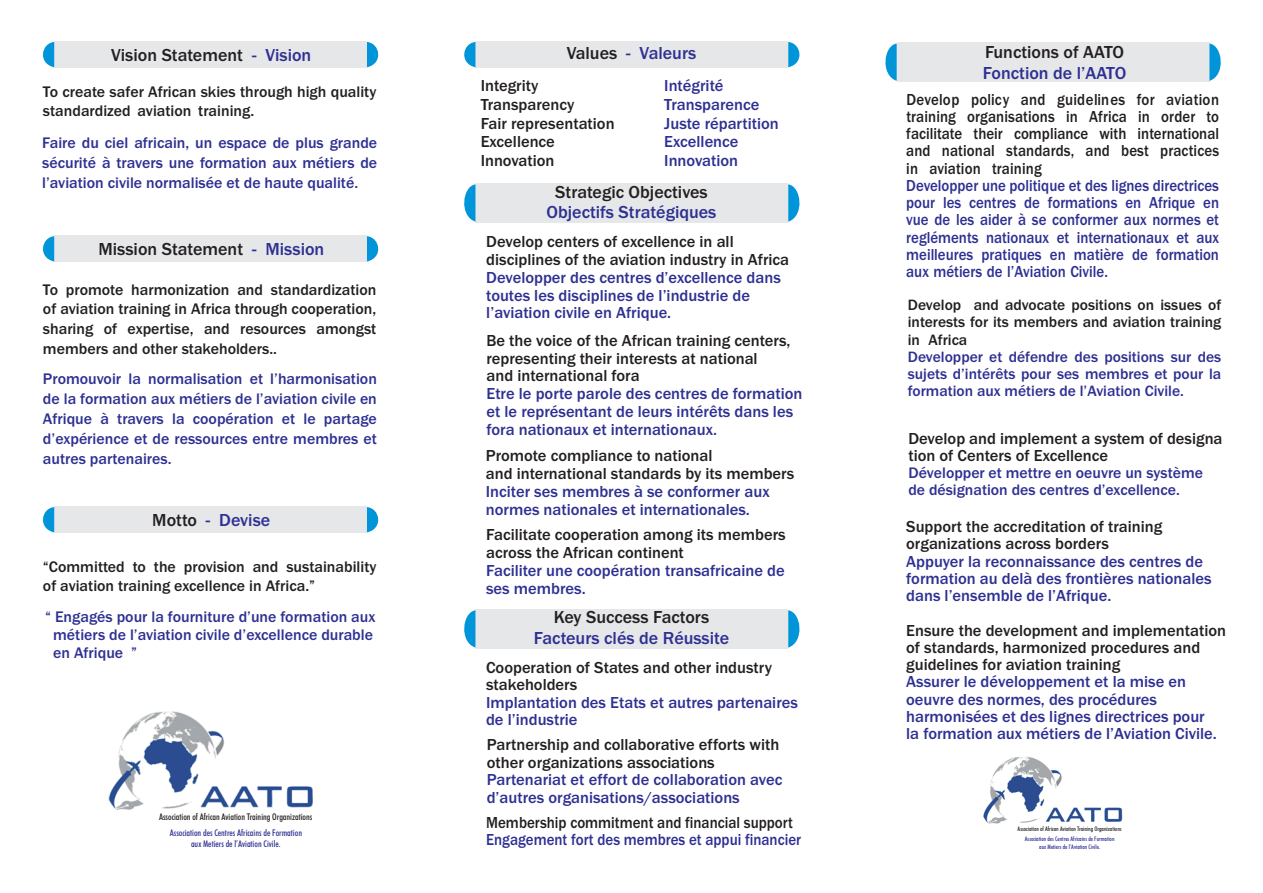
<style>
.page{position:relative;width:1263px;height:893px;background:#fff}
.page>*{position:absolute;margin:0;border:0;box-sizing:border-box;transform-origin:0 0}
.t1{font:500 18px "Franklin Gothic";color:#231f20}
.t2{font:500 18px "Franklin Gothic";color:#2e3092}
.t3{font:500 16.5px/17.7px "Franklin Gothic";color:#2e3092}
.t4{font:500 16.5px/17.7px "Franklin Gothic";color:#231f20}
.t5{font:500 16.5px/17.2px "Franklin Gothic";color:#2e3092;text-align:justify;scale:.9 1}
.t6{font:500 16.5px/17.2px "Franklin Gothic";color:#231f20;text-align:justify;scale:.9 1}
.t7{font:500 16.5px "Franklin Gothic";color:#2e3092;scale:.91 1}
.t8{font:500 16.5px "Franklin Gothic";color:#231f20;scale:.91 1}
.t9{font:500 15.9px/19.8px "Franklin Gothic";color:#2e3092;text-align:justify}
.t10{font:500 15.9px/19.8px "Franklin Gothic";color:#231f20}
.t11{font:500 15.75px/17.2px "Franklin Gothic";color:#2e3092}
.t12{font:500 15.45px/17.2px "Franklin Gothic";color:#2e3092;text-align:justify}
.t13{font:500 15.45px/17.2px "Franklin Gothic";color:#231f20;text-align:justify}
.t14{font:500 condensed 9.3px/11.1px "Futura BT";color:#2e3092;text-align:center}
.t15{font:500 condensed 9.3px "Futura BT";color:#231f20}
.t16{font:500 condensed 6.3px/7.5px "Futura BT";color:#2e3092;text-align:center}
.t17{font:500 condensed 6.3px "Futura BT";color:#231f20}
.s1{color:#2e3092}
.s2{color:#fff}
.s3{color:#231f20}
</style>
<div class="page">
<div style="left:475px;top:183px;width:313px;height:40px;background:#e6e7e9"></div>
<div style="left:897px;top:42px;width:312px;height:40px;background:#e6e7e9"></div>
<div style="left:475px;top:609px;width:313px;height:39px;background:#e6e7e9"></div>
<div style="left:475px;top:41px;width:313px;height:27px;background:#e6e7e9"></div>
<div style="left:54px;top:41px;width:313px;height:27px;background:#e6e7e9"></div>
<div style="left:54px;top:506px;width:313px;height:27px;background:#e6e7e9"></div>
<div style="left:54px;top:235px;width:313px;height:27px;background:#e6e7e9"></div>
<svg style="left:464px;top:184px;width:11px;height:38px"></svg>
<svg style="left:885px;top:44px;width:12px;height:37px"></svg>
<svg style="left:464px;top:610px;width:11px;height:38px"></svg>
<svg style="left:464px;top:42px;width:11px;height:25px"></svg>
<svg style="left:43px;top:42px;width:11px;height:25px"></svg>
<svg style="left:43px;top:507px;width:11px;height:25px"></svg>
<svg style="left:43px;top:236px;width:11px;height:26px"></svg>
<svg style="left:788px;top:184px;width:12px;height:38px"></svg>
<svg style="left:1209px;top:44px;width:12px;height:37px"></svg>
<svg style="left:788px;top:610px;width:12px;height:38px"></svg>
<svg style="left:788px;top:42px;width:12px;height:25px"></svg>
<svg style="left:367px;top:42px;width:12px;height:25px"></svg>
<svg style="left:367px;top:507px;width:12px;height:25px"></svg>
<svg style="left:367px;top:236px;width:12px;height:26px"></svg>
<img style="left:108px;top:711px;width:205px;height:99px">
<img style="left:983px;top:756px;width:140px;height:68px">
<p class="t1" style="left:111px;top:48px;width:202px">Vision Statement <span class="s1">- Vision</span></p>
<p class="t10" style="left:43px;top:83px;width:335px">To create safer African skies through high quality standardized aviation training.</p>
<p class="t9" style="left:42px;top:134px;width:336px">Faire du ciel africain, un espace de plus grande sécurité à travers une formation aux métiers de l’aviation civile normalisée et de haute qualité.<span class="s2">.....</span></p>
<p class="t1" style="left:98px;top:242px;width:227px">Mission Statement <span class="s1">- Mission</span></p>
<p class="t10" style="left:43px;top:281px;width:335px;text-align:justify">To promote harmonization and standardization of aviation training in Africa through cooperation, sharing of expertise, and resources amongst members and other stakeholders..</p>
<p class="t9" style="left:43px;top:370px;width:335px">Promouvoir la normalisation et l’harmonisation de la formation aux métiers de l’aviation civile en Afrique à travers la coopération et le partage d’expérience et de ressources entre membres et autres partenaires.</p>
<p class="t2" style="left:152px;top:514px;width:119px"><span class="s3">Motto</span> - Devise</p>
<p class="t10" style="left:43px;top:558px;width:335px">“Committed to the provision and sustainability of aviation training excellence in Africa.”</p>
<p class="t2" style="left:567px;top:47px;width:131px"><span class="s3">Values</span> - Valeurs</p>
<p class="t1" style="left:985px;top:46px;width:140px">Functions of AATO</p>
<p class="t2" style="left:983px;top:66px;width:145px">Fonction de l’AATO</p>
<p class="t4" style="left:481px;top:78px;width:135px;line-height:18.8px">Integrity<br>Transparency<br>Fair representation<br>Excellence<br>Innovation</p>
<p class="t3" style="left:664px;top:78px;width:116px;line-height:18.8px">Intégrité<br>Transparence<br>Juste répartition<br>Excellence<br>Innovation</p>
<p class="t6" style="left:906px;top:92px;width:349px">Develop policy and guidelines for aviation training organisations in Africa in order to facilitate their compliance with international and national standards, and best practices in aviation training</p>
<p class="t5" style="left:906px;top:178px;width:349px">Developper une politique et des lignes directrices pour les centres de formations en Afrique en vue de les aider à se conformer aux normes et regléments nationaux et internationaux et aux meilleures pratiques en matière de formation aux métiers de l’Aviation Civile.</p>
<p class="t1" style="left:555px;top:185px;width:154px">Strategic Objectives</p>
<p class="t2" style="left:546px;top:205px;width:171px">Objectifs Stratégiques</p>
<p class="t4" style="left:486px;top:234px;width:304px">Develop centers of excellence in all disciplines of the aviation industry in Africa</p>
<p class="t3" style="left:486px;top:270px;width:296px">Developper des centres d’excellence dans toutes les disciplines de l’industrie de l’aviation civile en Afrique.</p>
<p class="t13" style="left:908px;top:298px;width:315px">Develop and advocate positions on issues of interests for its members and aviation training in Africa</p>
<p class="t12" style="left:908px;top:349px;width:315px">Developper et défendre des positions sur des sujets d’intérêts pour ses membres et pour la formation aux métiers de l’Aviation Civile.<span class="s2">..........</span></p>
<p class="t4" style="left:486px;top:333px;width:306px">Be the voice of the African training centers, representing their interests at national<br>and international fora</p>
<p class="t3" style="left:486px;top:386px;width:317px">Etre le porte parole des centres de formation et le représentant de leurs intérêts dans les fora nationaux et internationaux.</p>
<p class="t4" style="left:486px;top:448px;width:310px">Promote compliance to national<br>and international standards by its members</p>
<p class="t3" style="left:486px;top:484px;width:285px">Inciter ses membres à se conformer aux normes nationales et internationales.</p>
<p class="t4" style="left:486px;top:527px;width:301px">Facilitate cooperation among its members across the African continent</p>
<p class="t3" style="left:486px;top:563px;width:300px">Faciliter une coopération transafricaine de ses membres.</p>
<p class="t4" style="left:908px;top:431px;width:316px;line-height:17.2px">Develop and implement a system of designa tion of Centers of Excellence</p>
<p class="t11" style="left:908px;top:465px;width:296px">Développer et mettre en oeuvre un système de désignation des centres d’excellence.</p>
<p class="t4" style="left:906px;top:519px;width:258px;line-height:17.2px">Support the accreditation of training organizations across borders</p>
<p class="t3" style="left:906px;top:554px;width:307px;line-height:17.2px">Appuyer la reconnaissance des centres de formation au delà des frontières nationales dans l’ensemble de l’Afrique.</p>
<p class="t9" style="left:53px;top:609px;width:324px;line-height:18px;text-align:left;text-indent:-8px">“ Engagés pour la fourniture d’une formation aux métiers de l’aviation civile d’excellence durable en Afrique ”</p>
<p class="t1" style="left:554px;top:611px;width:157px">Key Success Factors</p>
<p class="t2" style="left:534px;top:631px;width:197px">Facteurs clés de Réussite</p>
<p class="t4" style="left:906px;top:623px;width:321px;line-height:17.2px">Ensure the development and implementation of standards, harmonized procedures and guidelines for aviation training</p>
<p class="t4" style="left:486px;top:660px;width:287px">Cooperation of States and other industry stakeholders</p>
<p class="t3" style="left:486px;top:695px;width:313px">Implantation des Etats et autres partenaires de l’industrie</p>
<p class="t3" style="left:906px;top:675px;width:312px;line-height:17.2px">Assurer le développement et la mise en oeuvre des normes, des procédures harmonisées et des lignes directrices pour la formation aux métiers de l’Aviation Civile.</p>
<p class="t4" style="left:487px;top:738px;width:294px">Partnership and collaborative efforts with other organizations associations</p>
<p class="t3" style="left:487px;top:772px;width:297px">Partenariat et effort de collaboration avec d’autres organisations/associations</p>
<p class="t8" style="left:486px;top:816px;width:338px">Membership commitment and financial support</p>
<p class="t7" style="left:486px;top:833px;width:348px">Engagement fort des membres et appui financier</p>
<p class="t15" style="left:159px;top:813px;width:155px">Association of African Aviation Training Organizations</p>
<p class="t17" style="left:1017px;top:826px;width:105px">Association of African Aviation Training Organizations</p>
<p class="t14" style="left:170px;top:828px;width:134px">Association des Centres Africains de Formation aux Metiers de l’Aviation Civile.</p>
<p class="t16" style="left:1025px;top:836px;width:91px">Association des Centres Africains de Formation aux Metiers de l’Aviation Civile.</p>
</div>
